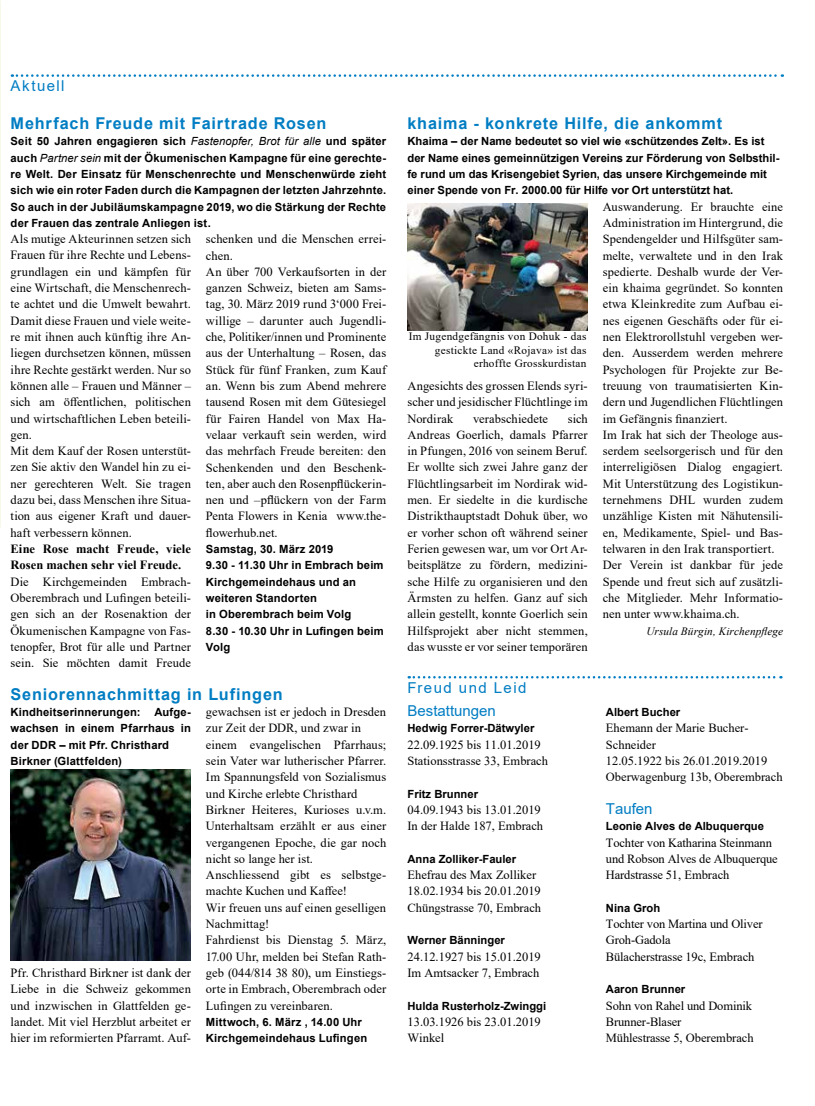
<style>
.page{position:relative;width:815px;height:1106px;background:#fff}
.page>*{position:absolute;margin:0;border:0;box-sizing:border-box;transform-origin:0 0}
.t1{font:700 16.25px "Arial";letter-spacing:.05em;color:#007dc3}
.t2{font:15px/23.4px "Arial";color:#007dc3}
.t3{font:15px "Arial";letter-spacing:.095em;color:#007dc3}
.t4{font:12.5px/16.2px "Times New Roman";letter-spacing:.005em;color:#000}
.t5{font:700 12.5px/16.2px "Times New Roman";color:#000}
.t6{font:700 11.25px/16.2px "Arial";color:#000}
.t7{font:11.25px/13.5px "Times New Roman";letter-spacing:.025em;color:#000;text-align:right}
.t8{font:italic 11.25px "Times New Roman";letter-spacing:.01em;color:#000}
.s1{font-weight:400;font-style:italic}
</style>
<div class="page">
<svg style="left:12px;top:74px;width:771px;height:3px"></svg>
<svg style="left:409px;top:676px;width:372px;height:2px"></svg>
<img style="left:407px;top:203px;width:181px;height:127px">
<img style="left:10px;top:770px;width:180px;height:190px">
<p class="t3" style="left:11px;top:75px;width:55px">Aktuell</p>
<h1 class="t1" style="left:11px;top:112px;width:317px">Mehrfach Freude mit Fairtrade Rosen</h1>
<p class="t6" style="left:11px;top:133px;width:377px;text-align:justify">Seit 50 Jahren engagieren sich <span class="s1">Fastenopfer, Brot für alle</span> und später auch <span class="s1">Partner sein</span> mit der Ökumenischen Kampagne für eine gerechte&shy;re Welt. Der Einsatz für Menschenrechte und Menschenwürde zieht sich wie ein roter Faden durch die Kampagnen der letzten Jahrzehnte.<br>So auch in der Jubiläumskampagne 2019, wo die Stärkung der Rechte der Frauen das zentrale Anliegen ist.</p>
<p class="t4" style="left:11px;top:230px;width:182px">Als mutige Akteurinnen setzen sich<br>Frauen für ihre Rechte und Lebens&shy;grundlagen ein und kämpfen für eine Wirtschaft, die Menschenrech&shy;te achtet und die Umwelt bewahrt.<br>Damit diese Frauen und viele weite&shy;re mit ihnen auch künftig ihre An&shy;liegen durchsetzen können, müssen ihre Rechte gestärkt werden. Nur so können alle – Frauen und Männer – sich am öffentlichen, politischen und wirtschaftlichen Leben beteili&shy;gen.<br>Mit dem Kauf der Rosen unterstüt&shy;zen Sie aktiv den Wandel hin zu ei&shy;ner gerechteren Welt. Sie tragen dazu bei, dass Menschen ihre Situa&shy;tion aus eigener Kraft und dauer&shy;haft verbessern können.</p>
<p class="t5" style="left:11px;top:540px;width:182px">Eine Rose macht Freude, viele<br>Rosen machen sehr viel Freude.</p>
<p class="t4" style="left:11px;top:573px;width:182px;text-align:justify">Die Kirchgemeinden Embrach-Oberembrach und Lufingen beteili&shy;gen sich an der Rosenaktion der Ökumenischen Kampagne von Fas&shy;tenopfer, Brot für alle und Partner sein. Sie möchten damit Freude</p>
<p class="t4" style="left:206px;top:230px;width:182px">schenken und die Menschen errei&shy;chen.<br>An über 700 Verkaufsorten in der ganzen Schweiz, bieten am Sams&shy;tag, 30. März 2019 rund 3‘000 Frei&shy;willige – darunter auch Jugendli&shy;che, Politiker/innen und Prominente aus der Unterhaltung – Rosen, das<br>Stück für fünf Franken, zum Kauf an. Wenn bis zum Abend mehrere tausend Rosen mit dem Gütesiegel für Fairen Handel von Max Ha&shy;velaar verkauft sein werden, wird das mehrfach Freude bereiten: den<br>Schenkenden und den Beschenk&shy;ten, aber auch den Rosenpflückerin&shy;nen und –pflückern von der Farm<br>Penta Flowers in Kenia www.the&shy;flowerhub.net.</p>
<p class="t6" style="left:206px;top:541px;width:179px">Samstag, 30. März 2019<br>9.30 - 11.30 Uhr in Embrach beim<br>Kirchgemeindehaus und an weiteren Standorten<br>in Oberembrach beim Volg<br>8.30 - 10.30 Uhr in Lufingen beim<br>Volg</p>
<h1 class="t1" style="left:11px;top:682px;width:274px">Seniorennachmittag in Lufingen</h1>
<p class="t6" style="left:11px;top:704px;width:182px">Kindheitserinnerungen: Aufge&shy;wachsen in einem Pfarrhaus in der DDR – mit Pfr. Christhard<br>Birkner (Glattfelden)</p>
<p class="t4" style="left:11px;top:964px;width:182px;text-align:justify">Pfr. Christhard Birkner ist dank der Liebe in die Schweiz gekommen und inzwischen in Glattfelden ge&shy;landet. Mit viel Herzblut arbeitet er hier im reformierten Pfarramt. Auf-</p>
<p class="t4" style="left:206px;top:703px;width:182px">gewachsen ist er jedoch in Dresden zur Zeit der DDR, und zwar in einem evangelischen Pfarrhaus; sein Vater war lutherischer Pfarrer.<br>Im Spannungsfeld von Sozialismus und Kirche erlebte Christhard<br>Birkner Heiteres, Kurioses u.v.m.<br>Unterhaltsam erzählt er aus einer vergangenen Epoche, die gar noch nicht so lange her ist.<br>Anschliessend gibt es selbstge&shy;machte Kuchen und Kaffee!<br>Wir freuen uns auf einen geselligen<br>Nachmittag!<br>Fahrdienst bis Dienstag 5. März,<br>17.00 Uhr, melden bei Stefan Rath&shy;geb (044/814 38 80), um Einstiegs&shy;orte in Embrach, Oberembrach oder<br>Lufingen zu vereinbaren.</p>
<p class="t6" style="left:206px;top:1013px;width:163px">Mittwoch, 6. März , 14.00 Uhr<br>Kirchgemeindehaus Lufingen</p>
<h1 class="t1" style="left:407px;top:112px;width:316px">khaima - konkrete Hilfe, die ankommt</h1>
<p class="t6" style="left:407px;top:133px;width:373px">Khaima – der Name bedeutet so viel wie «schützendes Zelt». Es ist der Name eines gemeinnützigen Vereins zur Förderung von Selbsthil&shy;fe rund um das Krisengebiet Syrien, das unsere Kirchgemeinde mit einer Spende von Fr. 2000.00 für Hilfe vor Ort unterstützt hat.</p>
<p class="t7" style="left:409px;top:329px;width:179px">Im Jugendgefängnis von Dohuk - das gestickte Land «Rojava» ist das erhoffte Grosskurdistan</p>
<p class="t4" style="left:407px;top:377px;width:182px;text-align:justify">Angesichts des grossen Elends syri&shy;scher und jesidischer Flüchtlinge im Nordirak</p>
<p class="t4" style="left:407px;top:410px;width:182px;text-align:justify;text-indent:160px">sich Andreas Goerlich, damals Pfarrer in Pfungen, 2016 von seinem Beruf.<br>Er wollte sich zwei Jahre ganz der Flüchtlingsarbeit im Nordirak wid&shy;men. Er siedelte in die kurdische Distrikthauptstadt Dohuk über, wo er vorher schon oft während seiner Ferien gewesen war, um vor Ort Ar&shy;beitsplätze zu fördern, medizini&shy;sche Hilfe zu organisieren und den Ärmsten zu helfen. Ganz auf sich allein gestellt, konnte Goerlich sein Hilfsprojekt aber nicht stemmen, das wusste er vor seiner temporären</p>
<p class="t4" style="left:473px;top:410px;width:77px">verabschiedete</p>
<p class="t2" style="left:407px;top:675px;width:121px">Freud und Leid<br>Bestattungen</p>
<p class="t6" style="left:407px;top:720px;width:128px">Hedwig Forrer-Dätwyler</p>
<p class="t4" style="left:407px;top:736px;width:142px">22.09.1925 bis 11.01.2019<br>Stationsstrasse 33, Embrach</p>
<p class="t6" style="left:407px;top:785px;width:72px">Fritz Brunner</p>
<p class="t4" style="left:407px;top:801px;width:137px">04.09.1943 bis 13.01.2019<br>In der Halde 187, Embrach</p>
<p class="t6" style="left:407px;top:850px;width:110px">Anna Zolliker-Fauler</p>
<p class="t4" style="left:407px;top:866px;width:135px">Ehefrau des Max Zolliker<br>18.02.1934 bis 20.01.2019<br>Chüngstrasse 70, Embrach</p>
<p class="t6" style="left:407px;top:932px;width:99px">Werner Bänninger</p>
<p class="t4" style="left:407px;top:948px;width:135px">24.12.1927 bis 15.01.2019<br>Im Amtsacker 7, Embrach</p>
<p class="t6" style="left:407px;top:997px;width:140px">Hulda Rusterholz-Zwinggi</p>
<p class="t4" style="left:407px;top:1013px;width:135px">13.03.1926 bis 23.01.2019<br>Winkel</p>
<p class="t4" style="left:603px;top:198px;width:182px">Auswanderung. Er brauchte eine Administration im Hintergrund, die Spendengelder und Hilfsgüter sam&shy;melte, verwaltete und in den Irak spedierte. Deshalb wurde der Ver&shy;ein khaima gegründet. So konnten etwa Kleinkredite zum Aufbau ei&shy;nes eigenen Geschäfts oder für ei&shy;nen Elektrorollstuhl vergeben wer&shy;den. Ausserdem werden mehrere Psychologen für Projekte zur Be&shy;treuung von traumatisierten Kin&shy;dern und Jugendlichen Flüchtlingen im Gefängnis finanziert.<br>Im Irak hat sich der Theologe aus&shy;serdem seelsorgerisch und für den interreligiösen Dialog engagiert.<br>Mit Unterstützung des Logistikun&shy;ternehmens DHL wurden zudem unzählige Kisten mit Nähutensili&shy;en, Medikamente, Spiel- und Bas&shy;telwaren in den Irak transportiert.<br>Der Verein ist dankbar für jede Spende und freut sich auf zusätzli&shy;che Mitglieder. Mehr Informatio&shy;nen unter www.khaima.ch.</p>
<p class="t8" style="left:646px;top:623px;width:138px">Ursula Bürgin, Kirchenpflege</p>
<p class="t6" style="left:606px;top:704px;width:76px">Albert Bucher</p>
<p class="t4" style="left:606px;top:719px;width:178px">Ehemann der Marie Bucher-<br>Schneider<br>12.05.1922 bis 26.01.2019.2019<br>Oberwagenburg 13b, Oberembrach</p>
<p class="t2" style="left:606px;top:796px;width:48px">Taufen</p>
<p class="t6" style="left:606px;top:818px;width:160px">Leonie Alves de Albuquerque</p>
<p class="t4" style="left:606px;top:833px;width:173px">Tochter von Katharina Steinmann und Robson Alves de Albuquerque<br>Hardstrasse 51, Embrach</p>
<p class="t6" style="left:606px;top:899px;width:56px">Nina Groh</p>
<p class="t4" style="left:606px;top:915px;width:158px">Tochter von Martina und Oliver<br>Groh-Gadola<br>Bülacherstrasse 19c, Embrach</p>
<p class="t6" style="left:606px;top:981px;width:81px">Aaron Brunner</p>
<p class="t4" style="left:606px;top:996px;width:149px">Sohn von Rahel und Dominik<br>Brunner-Blaser<br>Mühlestrasse 5, Oberembrach</p>
</div>
